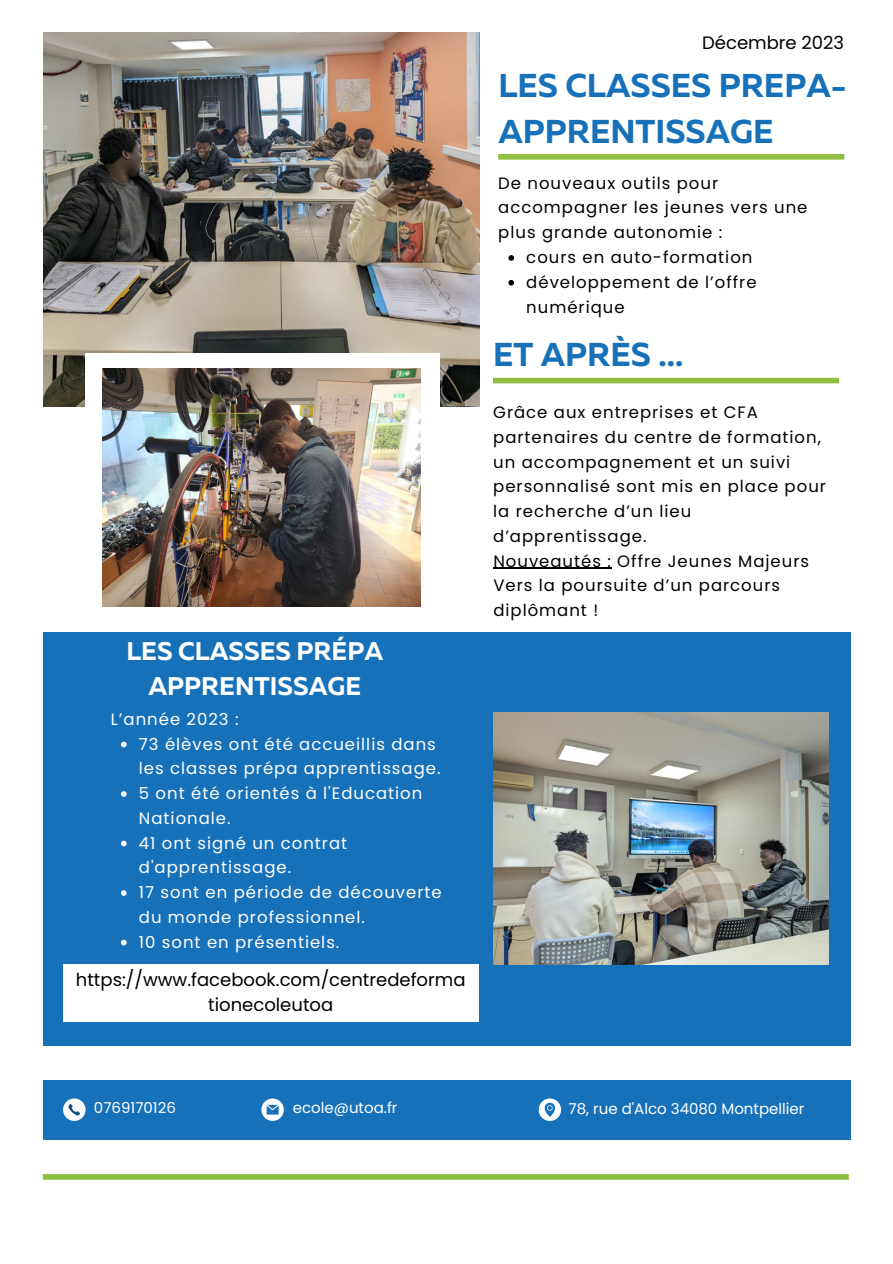
<style>
.page{position:relative;width:893px;height:1264px;background:#fff}
.page>*{position:absolute;margin:0;border:0;box-sizing:border-box;transform-origin:0 0}
.t1{font:700 33px/46.2px "Muller";color:#1771b9}
.t2{font:700 25.5px/34.8px "Muller";color:#fff;text-align:center}
.t3{font:18px/24.8px "Poppins";color:#000;text-align:center}
.t4{font:16.5px/24.8px "Poppins";letter-spacing:.06em;color:#000}
.t5{font:16.5px/24.8px "Poppins";letter-spacing:.06em;color:#fff}
.t6{font:15px "Poppins";color:#fff}
</style>
<div class="page">
<div style="left:43px;top:631px;width:807px;height:414px;background:#1771b9"></div>
<div style="left:43px;top:1080px;width:807px;height:59px;background:#1771b9"></div>
<div style="left:498px;top:154px;width:346px;height:6px;background:#8fbf41"></div>
<div style="left:63px;top:964px;width:415px;height:57px;background:#fff"></div>
<div style="left:43px;top:1174px;width:805px;height:5px;background:#8fbf41"></div>
<svg style="left:63px;top:1098px;width:22px;height:22px"></svg>
<svg style="left:261px;top:1098px;width:23px;height:22px"></svg>
<svg style="left:538px;top:1098px;width:23px;height:22px"></svg>
<img style="left:493px;top:712px;width:335px;height:252px">
<img style="left:44px;top:33px;width:435px;height:373px">
<div style="left:85px;top:353px;width:355px;height:268px;background:#fff"></div>
<img style="left:103px;top:369px;width:317px;height:237px">
<svg style="left:508px;top:255px;width:6px;height:6px"></svg>
<svg style="left:508px;top:280px;width:6px;height:5px"></svg>
<svg style="left:121px;top:741px;width:6px;height:6px"></svg>
<svg style="left:121px;top:791px;width:6px;height:5px"></svg>
<svg style="left:121px;top:840px;width:6px;height:6px"></svg>
<svg style="left:121px;top:890px;width:6px;height:5px"></svg>
<svg style="left:121px;top:939px;width:6px;height:6px"></svg>
<hr style="left:493px;top:568px;width:119px;height:1px;background:#000">
<div style="left:493px;top:378px;width:345px;height:5px;background:#8fbf41"></div>
<p class="t3" style="left:702px;top:30px;width:143px">Décembre 2023</p>
<p class="t1" style="left:498px;top:65px;width:350px">LES CLASSES PREPA-<br>APPRENTISSAGE</p>
<p class="t4" style="left:498px;top:170px;width:311px">De nouveaux outils pour accompagner les jeunes vers une plus grande autonomie :</p>
<p class="t4" style="left:526px;top:245px;width:227px">cours en auto-formation</p>
<p class="t4" style="left:526px;top:269px;width:232px">développement de l’offre numérique</p>
<p class="t1" style="left:493px;top:334px;width:192px">ET APRÈS ...</p>
<p class="t4" style="left:493px;top:400px;width:334px">Grâce aux entreprises et CFA partenaires du centre de formation, un accompagnement et un suivi personnalisé sont mis en place pour la recherche d’un lieu d’apprentissage.</p>
<p class="t2" style="left:126px;top:636px;width:258px">LES CLASSES PRÉPA<br>APPRENTISSAGE</p>
<p class="t5" style="left:111px;top:706px;width:129px">L’année 2023 :</p>
<p class="t5" style="left:139px;top:731px;width:303px">73 élèves ont été accueillis dans les classes prépa apprentissage.</p>
<p class="t5" style="left:139px;top:781px;width:285px">5 ont été orientés à l'Education<br>Nationale.</p>
<p class="t5" style="left:139px;top:830px;width:210px">41 ont signé un contrat d'apprentissage.</p>
<p class="t5" style="left:139px;top:880px;width:304px">17 sont en période de découverte du monde professionnel.</p>
<p class="t5" style="left:139px;top:929px;width:202px">10 sont en présentiels.</p>
<p class="t3" style="left:76px;top:967px;width:391px">https://www.facebook.com/centredeforma tionecoleutoa</p>
<p class="t4" style="left:493px;top:548px;width:317px">Nouveautés : Offre Jeunes Majeurs<br>Vers la poursuite d’un parcours diplômant !</p>
<p class="t6" style="left:94px;top:1097px;width:83px">0769170126</p>
<p class="t6" style="left:293px;top:1097px;width:106px">ecole@utoa.fr</p>
<p class="t6" style="left:568px;top:1098px;width:237px">78, rue d'Alco 34080 Montpellier</p>
</div>
